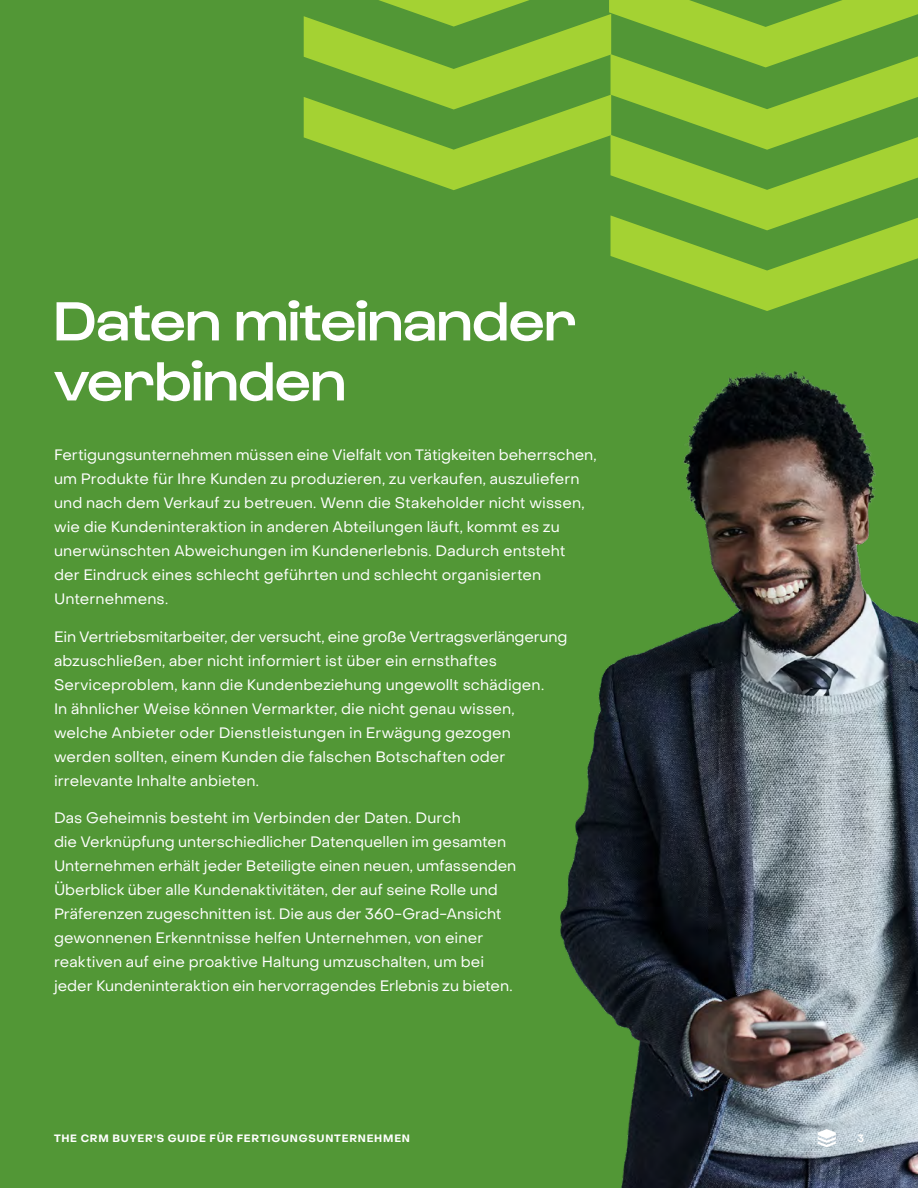
<style>
.page{position:relative;width:918px;height:1188px;background:#529736}
.page>*{position:absolute;margin:0;border:0;box-sizing:border-box;transform-origin:0 0}
.t1{font:500 57px/60px "Gustavo";color:#fff}
.t2{font:15px/24px "Object Sans";color:#fff}
.t3{font:700 10.5px "Object Sans";letter-spacing:.07em;color:#fff}
</style>
<div class="page">
<svg style="left:304px;top:0;width:614px;height:311px"></svg>
<img style="left:560px;top:371px;width:358px;height:817px">
<svg style="left:818px;top:1129px;width:18px;height:18px"></svg>
<h1 class="t1" style="left:54px;top:293px;width:524px">Daten miteinander verbinden</h1>
<p class="t2" style="left:54px;top:443px;width:544px">Fertigungsunternehmen müssen eine Vielfalt von Tätigkeiten beherrschen, um Produkte für Ihre Kunden zu produzieren, zu verkaufen, auszuliefern und nach dem Verkauf zu betreuen. Wenn die Stakeholder nicht wissen, wie die Kundeninteraktion in anderen Abteilungen läuft, kommt es zu unerwünschten Abweichungen im Kundenerlebnis. Dadurch entsteht<br>der Eindruck eines schlecht geführten und schlecht organisierten Unternehmens.</p>
<p class="t2" style="left:54px;top:624px;width:515px">Ein Vertriebsmitarbeiter, der versucht, eine große Vertragsverlängerung abzuschließen, aber nicht informiert ist über ein ernsthaftes Serviceproblem, kann die Kundenbeziehung ungewollt schädigen.<br>In ähnlicher Weise können Vermarkter, die nicht genau wissen, welche Anbieter oder Dienstleistungen in Erwägung gezogen werden sollten, einem Kunden die falschen Botschaften oder irrelevante Inhalte anbieten.</p>
<p class="t2" style="left:54px;top:806px;width:464px">Das Geheimnis besteht im Verbinden der Daten. Durch<br>die Verknüpfung unterschiedlicher Datenquellen im gesamten Unternehmen erhält jeder Beteiligte einen neuen, umfassenden Überblick über alle Kundenaktivitäten, der auf seine Rolle und Präferenzen zugeschnitten ist. Die aus der 360-Grad-Ansicht gewonnenen Erkenntnisse helfen Unternehmen, von einer reaktiven auf eine proaktive Haltung umzuschalten, um bei jeder Kundeninteraktion ein hervorragendes Erlebnis zu bieten.</p>
<p class="t3" style="left:54px;top:1132px;width:358px">THE CRM BUYER'S GUIDE FÜR FERTIGUNGSUNTERNEHMEN</p>
<p class="t3" style="left:857px;top:1132px;width:8px">3</p>
</div>
